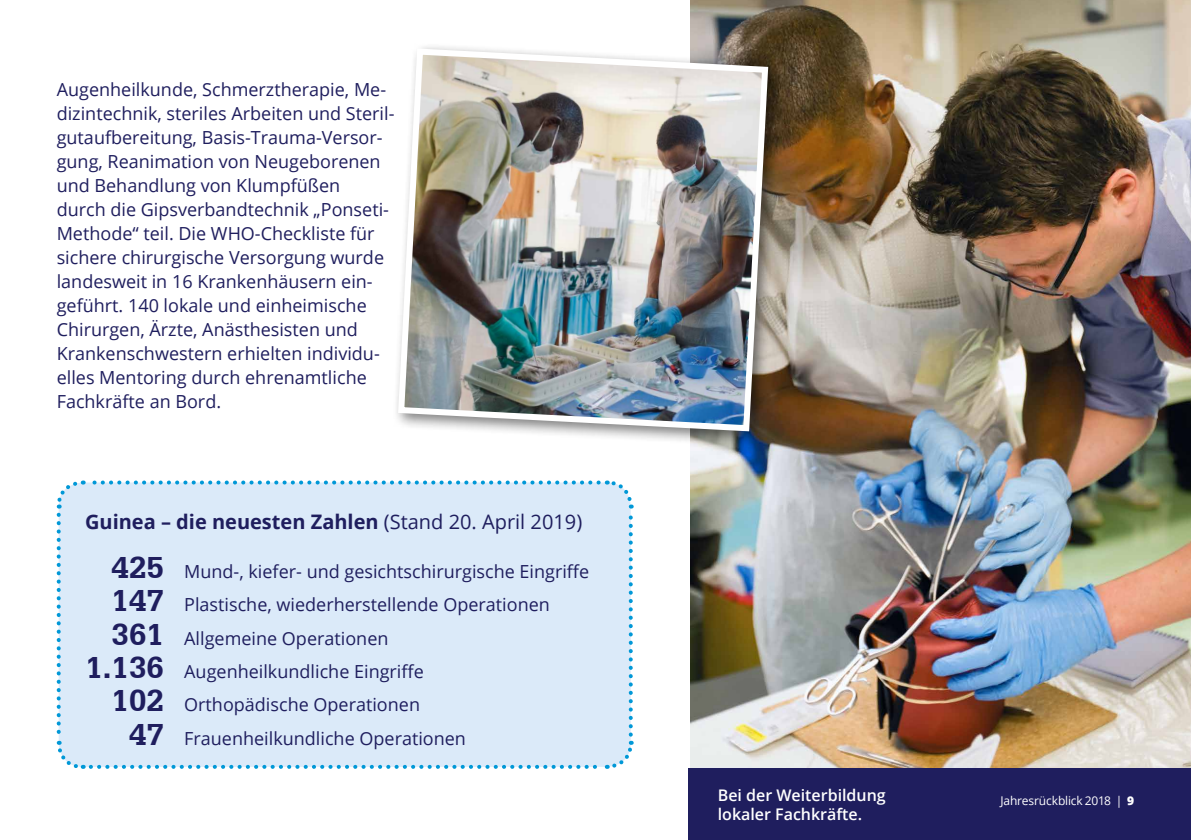
<style>
.page{position:relative;width:1191px;height:840px;background:#fff}
.page>*{position:absolute;margin:0;border:0;box-sizing:border-box;transform-origin:0 0}
.t1{font:700 32px/33.4px "Serifa BT";color:#1f1e5e;text-align:right}
.t2{font:700 20px "Open Sans";color:#1f1e5e}
.t3{font:18px/24px "Open Sans";color:#1f1e5e}
.t4{font:600 16px/19.2px "Open Sans";color:#fff}
.t5{font:12px "Open Sans";letter-spacing:-.015em;color:#fff}
.s1{font-weight:400}
.s2{font-weight:800}
</style>
<div class="page">
<img style="left:690px;top:0;width:501px;height:768px">
<div style="left:688px;top:768px;width:503px;height:71px;background:#1f1e5e"></div>
<div style="left:59px;top:482px;width:572px;height:284px;background:#dbeaf9;border-radius:24px"></div>
<svg style="left:56px;top:514px;width:28px;height:255px"></svg>
<svg style="left:91px;top:740px;width:543px;height:29px"></svg>
<svg style="left:606px;top:480px;width:28px;height:254px"></svg>
<svg style="left:56px;top:480px;width:542px;height:28px"></svg>
<div style="left:392px;top:42px;width:392px;height:405px;background:#000;opacity:.5"></div>
<img style="left:395px;top:45px;width:376px;height:389px">
<p class="t3" style="left:57px;top:77px;width:339px">Augenheilkunde, Schmerztherapie, Me&shy;dizintechnik, steriles Arbeiten und Steril&shy;gutaufbereitung, Basis-Trauma-Versor&shy;gung, Reanimation von Neugeborenen und Behandlung von Klumpfüßen<br>durch die Gipsverbandtechnik „Ponseti-Methode“ teil. Die WHO-Checkliste für sichere chirurgische Versorgung wurde landesweit in 16 Krankenhäusern ein&shy;geführt. 140 lokale und einheimische Chirurgen, Ärzte, Anästhesisten und Krankenschwestern erhielten individu&shy;elles Mentoring durch ehrenamtliche Fachkräfte an Bord.</p>
<p class="t2" style="left:85px;top:507px;width:498px">Guinea – die neuesten Zahlen <span class="s1">(Stand 20. April 2019)</span></p>
<h1 class="t1" style="left:86px;top:549px;width:80px">425<br>147<br>361<br>1.136<br>102<br>47</h1>
<p class="t3" style="left:184px;top:554px;width:406px;line-height:33.4px">Mund-, kiefer- und gesichtschirurgische Eingriffe Plastische, wiederherstellende Operationen Allgemeine Operationen<br>Augenheilkundliche Eingriffe<br>Orthopädische Operationen Frauenheilkundliche Operationen</p>
<p class="t4" style="left:718px;top:784px;width:169px">Bei der Weiterbildung lokaler Fachkräfte.</p>
<p class="t5" style="left:1000px;top:792px;width:135px">Jahresrückblick 2018 | <span class="s2">9</span></p>
</div>
